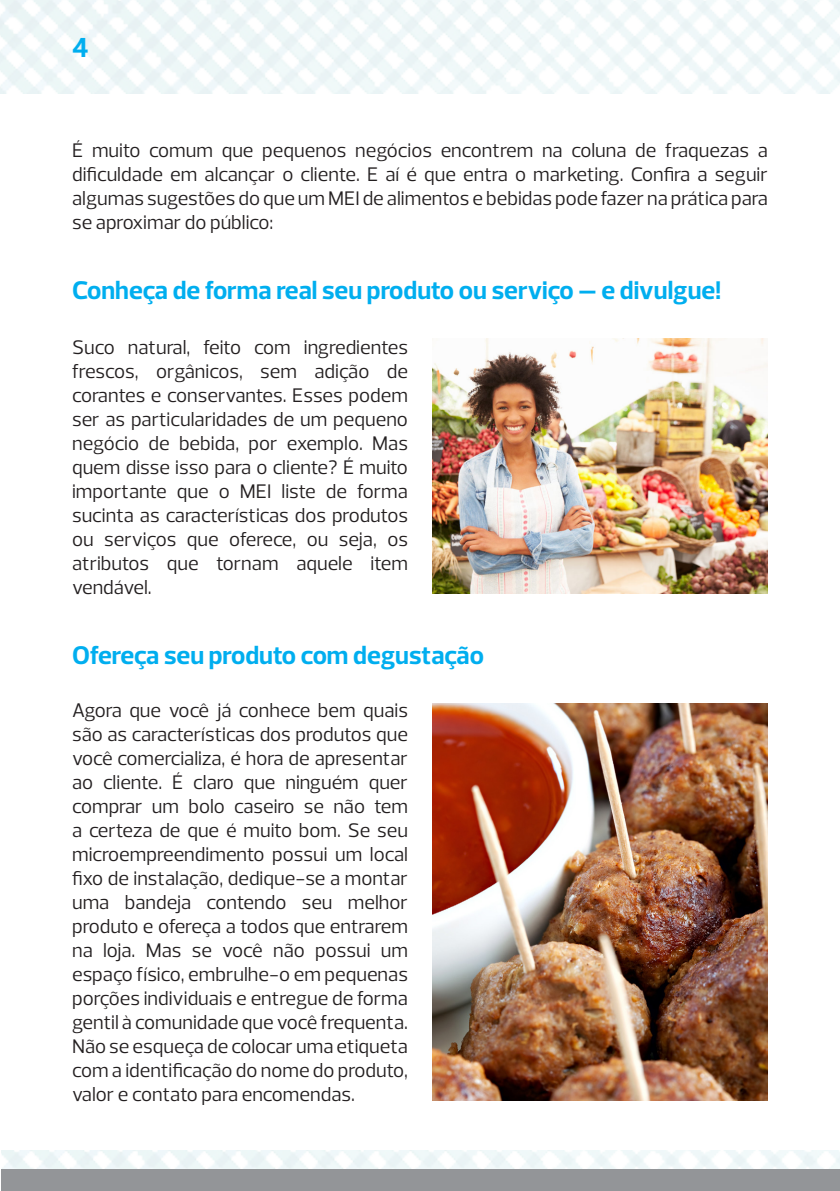
<style>
.page{position:relative;width:840px;height:1191px;background:#fff}
.page>*{position:absolute;margin:0;border:0;box-sizing:border-box;transform-origin:0 0}
.t1{font:700 28px "Prelo";color:#00aeef}
.t2{font:700 26px "Prelo";color:#00aeef}
.t3{font:20px/24px "Prelo";color:#231f20;text-align:justify}
</style>
<div class="page">
<div style="left:1px;top:1169px;width:838px;height:22px;background:#939598"></div>
<img style="left:432px;top:338px;width:335px;height:255px">
<img style="left:432px;top:703px;width:335px;height:398px">
<p class="t1" style="left:72px;top:30px;width:18px">4</p>
<p class="t3" style="left:72px;top:138px;width:697px">É muito comum que pequenos negócios encontrem na coluna de fraquezas a dificuldade em alcançar o cliente. E aí é que entra o marketing. Confira a seguir algumas sugestões do que um MEI de alimentos e bebidas pode fazer na prática para se aproximar do público:</p>
<p class="t2" style="left:72px;top:274px;width:650px">Conheça de forma real seu produto ou serviço – e divulgue!</p>
<p class="t3" style="left:72px;top:335px;width:337px">Suco natural, feito com ingredientes frescos, orgânicos, sem adição de corantes e conservantes. Esses podem ser as particularidades de um pequeno negócio de bebida, por exemplo. Mas quem disse isso para o cliente? É muito importante que o MEI liste de forma sucinta as características dos produtos ou serviços que oferece, ou seja, os atributos que tornam aquele item vendável.</p>
<p class="t2" style="left:72px;top:639px;width:413px">Ofereça seu produto com degustação</p>
<p class="t3" style="left:72px;top:698px;width:337px">Agora que você já conhece bem quais são as características dos produtos que você comercializa, é hora de apresentar ao cliente. É claro que ninguém quer comprar um bolo caseiro se não tem a certeza de que é muito bom. Se seu microempreendimento possui um local fixo de instalação, dedique-se a montar uma bandeja contendo seu melhor produto e ofereça a todos que entrarem na loja. Mas se você não possui um espaço físico, embrulhe-o em pequenas porções individuais e entregue de forma gentil à comunidade que você frequenta.<br>Não se esqueça de colocar uma etiqueta com a identificação do nome do produto, valor e contato para encomendas.</p>
</div>
